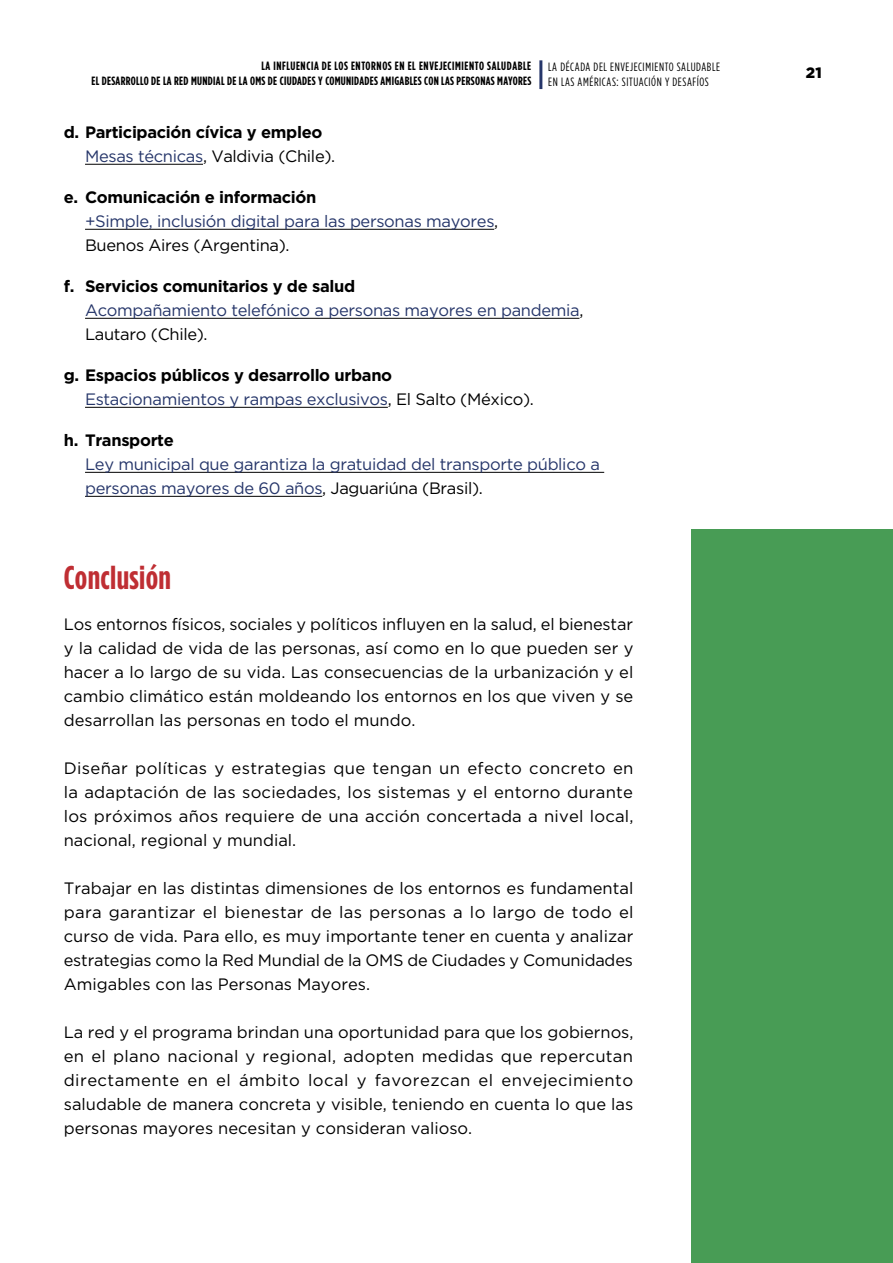
<style>
.page{position:relative;width:893px;height:1263px;background:#fff}
.page>*{position:absolute;margin:0;border:0;box-sizing:border-box;transform-origin:0 0}
.t1{font:700 33px "Gotham Condensed";letter-spacing:.01em;color:#bf2e33}
.t2{font:16.5px/24px "Gotham";color:#000;text-align:justify}
.t3{font:16.5px/24px "Gotham";letter-spacing:-.02em;color:#26366a}
.t4{font:700 16.5px/24px "Gotham";letter-spacing:-.02em;color:#000}
.t5{font:900 15px "Gotham";color:#000}
.t6{font:700 12px/15px "Gotham Condensed";letter-spacing:.025em;color:#000;text-align:right}
.t7{font:12px/15px "Gotham Condensed";letter-spacing:.05em;color:#000}
.s1{font-weight:400;color:#26366a}
.s2{font-weight:400}
.s3{font-weight:700;color:#000}
.s4{color:#000}
</style>
<div class="page">
<hr style="left:539px;top:60px;width:3px;height:29px;background:#26366a">
<hr style="left:85px;top:164px;width:118px;height:1px;background:#000">
<hr style="left:85px;top:229px;width:409px;height:1px;background:#000">
<hr style="left:85px;top:318px;width:494px;height:1px;background:#000">
<hr style="left:85px;top:407px;width:303px;height:1px;background:#000">
<hr style="left:85px;top:472px;width:519px;height:1px;background:#000">
<hr style="left:85px;top:496px;width:237px;height:1px;background:#000">
<div style="left:691px;top:529px;width:202px;height:734px;background:#489c55"></div>
<p class="t6" style="left:91px;top:58px;width:441px">LA INFLUENCIA DE LOS ENTORNOS EN EL ENVEJECIMIENTO SALUDABLE<br>EL DESARROLLO DE LA RED MUNDIAL DE LA OMS DE CIUDADES Y COMUNIDADES AMIGABLES CON LAS PERSONAS MAYORES</p>
<p class="t7" style="left:548px;top:59px;width:173px">LA DÉCADA DEL ENVEJECIMIENTO SALUDABLE<br>EN LAS AMÉRICAS: SITUACIÓN Y DESAFÍOS</p>
<p class="t4" style="left:85px;top:120px;width:252px;text-indent:-21px">d. Participación cívica y empleo<br><span class="s1">Mesas técnicas</span><span class="s2">, Valdivia (Chile).</span></p>
<p class="t3" style="left:85px;top:185px;width:415px;text-indent:-21px"><span class="s3">e. Comunicación e información<br></span>+Simple, inclusión digital para las personas mayores<span class="s4">,<br>Buenos Aires (Argentina).</span></p>
<p class="t3" style="left:85px;top:274px;width:500px;text-indent:-21px"><span class="s3">f. Servicios comunitarios y de salud<br></span>Acompañamiento telefónico a personas mayores en pandemia<span class="s4">,<br>Lautaro (Chile).</span></p>
<p class="t4" style="left:85px;top:363px;width:450px;text-indent:-21px">g. Espacios públicos y desarrollo urbano<br><span class="s1">Estacionamientos y rampas exclusivos</span><span class="s2">, El Salto (México).</span></p>
<p class="t4" style="left:64px;top:428px;width:112px">h. Transporte</p>
<p class="t3" style="left:85px;top:452px;width:516px">Ley municipal que garantiza la gratuidad del transporte público a personas mayores de 60 años<span class="s4">, Jaguariúna (Brasil).</span></p>
<h1 class="t1" style="left:64px;top:559px;width:109px">Conclusión</h1>
<p class="t2" style="left:64px;top:612px;width:571px">Los entornos físicos, sociales y políticos influyen en la salud, el bienestar y la calidad de vida de las personas, así como en lo que pueden ser y hacer a lo largo de su vida. Las consecuencias de la urbanización y el cambio climático están moldeando los entornos en los que viven y se desarrollan las personas en todo el mundo.</p>
<p class="t2" style="left:64px;top:756px;width:571px">Diseñar políticas y estrategias que tengan un efecto concreto en la adaptación de las sociedades, los sistemas y el entorno durante los próximos años requiere de una acción concertada a nivel local, nacional, regional y mundial.</p>
<p class="t2" style="left:64px;top:876px;width:571px">Trabajar en las distintas dimensiones de los entornos es fundamental para garantizar el bienestar de las personas a lo largo de todo el curso de vida. Para ello, es muy importante tener en cuenta y analizar estrategias como la Red Mundial de la OMS de Ciudades y Comunidades Amigables con las Personas Mayores.</p>
<p class="t2" style="left:64px;top:1020px;width:571px">La red y el programa brindan una oportunidad para que los gobiernos, en el plano nacional y regional, adopten medidas que repercutan directamente en el ámbito local y favorezcan el envejecimiento saludable de manera concreta y visible, teniendo en cuenta lo que las personas mayores necesitan y consideran valioso.</p>
<p class="t5" style="left:806px;top:64px;width:17px">21</p>
</div>
